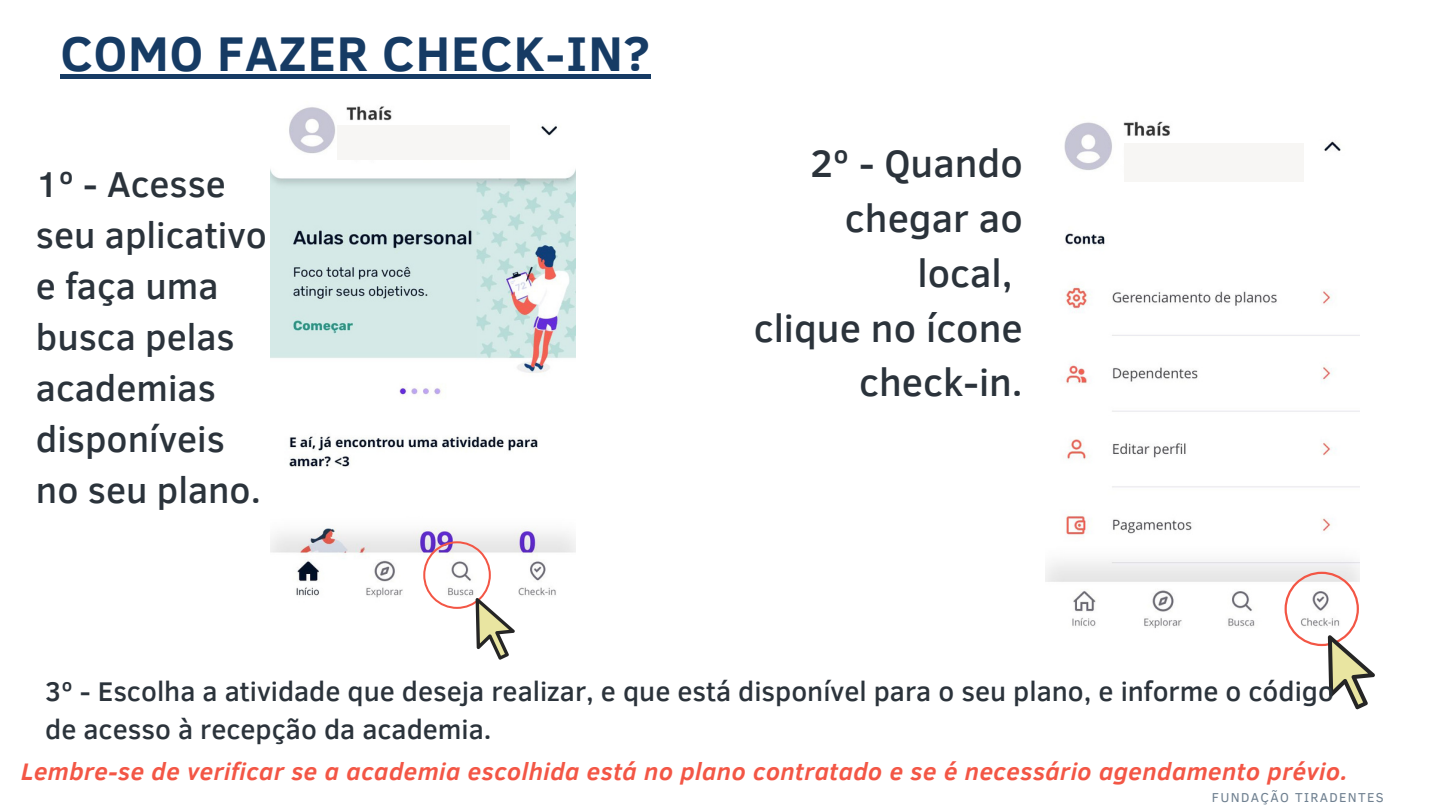
<style>
.page{position:relative;width:1440px;height:810px;background:#fff}
.page>*{position:absolute;margin:0;border:0;box-sizing:border-box;transform-origin:0 0}
.t1{font:700 50px "Clear Sans";letter-spacing:.02em;color:#163b64}
.t2{font:500 39.2px/54.8px "Clear Sans";color:#2b333b;text-align:right}
.t3{font:500 36.9px/51px "Clear Sans";color:#2b333b}
.t4{font:500 27.7px/38.2px "Clear Sans";color:#2b333b}
.t5{font:italic 700 24.5px "Clear Sans";letter-spacing:.02em;color:#f35645}
.t6{font:13.2px "Clear Sans";letter-spacing:.1em;color:#6f8090}
</style>
<div class="page">
<img style="left:1045px;top:121px;width:314px;height:507px">
<img style="left:271px;top:106px;width:304px;height:492px">
<div style="left:337px;top:125px;width:172px;height:35px;background:#f7f6f4"></div>
<div style="left:1125px;top:143px;width:179px;height:39px;background:#f7f6f4"></div>
<svg style="left:423px;top:541px;width:92px;height:119px"></svg>
<hr style="left:60px;top:74px;width:591px;height:4px;background:#163b64">
<svg style="left:1285px;top:572px;width:90px;height:137px"></svg>
<p class="t1" style="left:60px;top:17px;width:591px">COMO FAZER CHECK-IN?</p>
<p class="t3" style="left:36px;top:157px;width:233px">1º - Acesse seu aplicativo e faça uma busca pelas academias disponíveis no seu plano.</p>
<p class="t2" style="left:810px;top:134px;width:214px">2º - Quando chegar ao local,</p>
<p class="t2" style="left:754px;top:298px;width:271px">clique no ícone check-in.</p>
<p class="t4" style="left:45px;top:670px;width:1290px">3º - Escolha a atividade que deseja realizar, e que está disponível para o seu plano, e informe o código de acesso à recepção da academia.</p>
<p class="t5" style="left:21px;top:753px;width:1328px">Lembre-se de verificar se a academia escolhida está no plano contratado e se é necessário agendamento prévio.</p>
<p class="t6" style="left:1212px;top:788px;width:173px">FUNDAÇÃO TIRADENTES</p>
</div>
